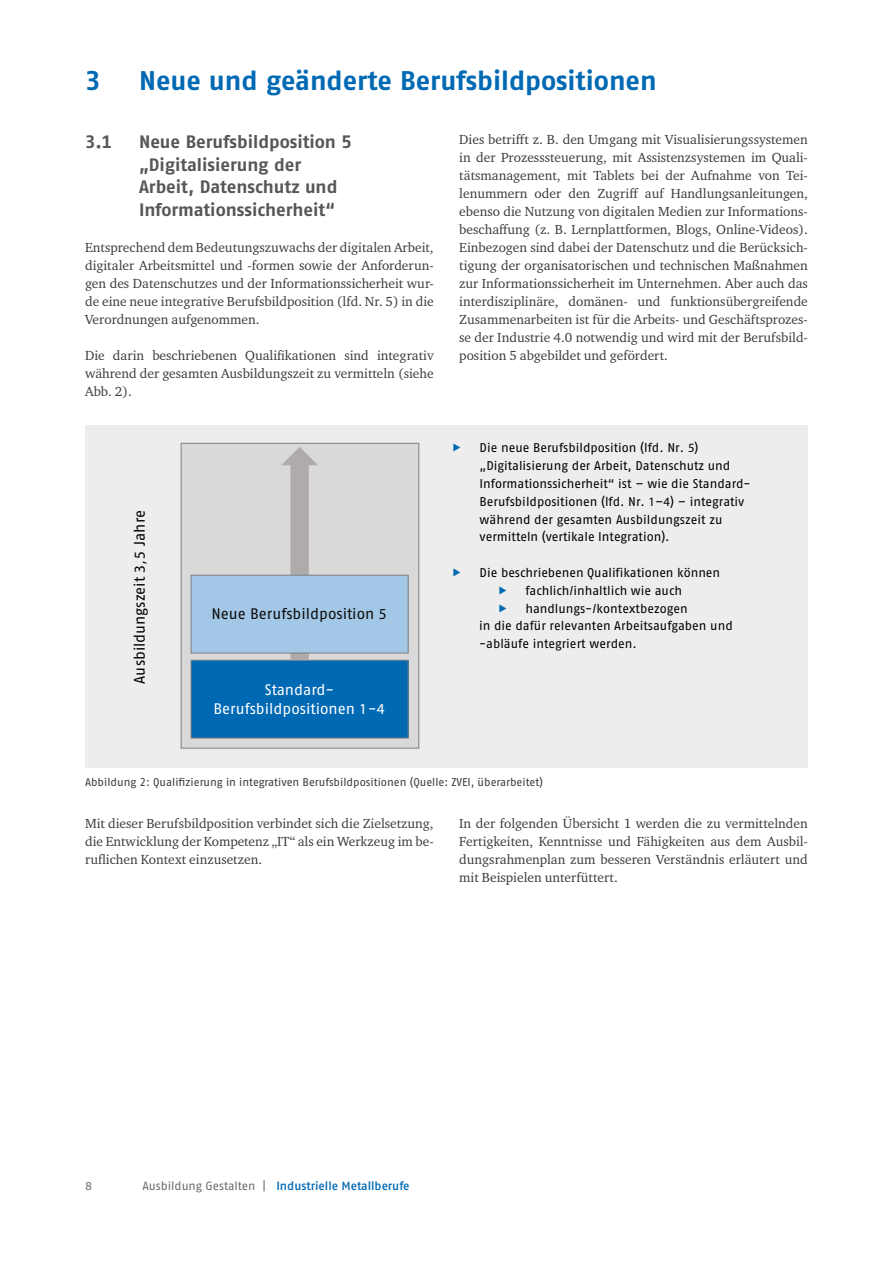
<style>
.page{position:relative;width:893px;height:1263px;background:#fff}
.page>*{position:absolute;margin:0;border:0;box-sizing:border-box;transform-origin:0 0}
.id531{font:700 27px "Fago Pro";color:#0069b4}
.id548{font:700 18px/22.5px "Fago Pro";color:#575756}
.t1{font:15.3px/18.3px "Fago Pro";color:#fff;text-align:center}
.t2{font:15.3px "Fago Pro";color:#0d0d0d}
.t3{font:15.3px "Fago Pro";color:#000}
.id539{font:13.5px/18px "Charter ITC Pro";color:#3c3c3b;text-align:justify}
.id538{font:13.5px/18px "Charter ITC Pro";color:#3c3c3b;text-align:justify}
.t4{font:12.6px/17.9px "Fago Pro";color:#000}
.t5{font:500 12px "Fago Pro";color:#0069b4}
.t6{font:12px "Fago Pro";color:#6b6b6a}
.id552{font:11.25px "Fago Pro";color:#3c3c3b}
.s1{font-family:"Myriad Pro"}
.s2{font-weight:400;color:#6b6b6a}
</style>
<div class="page">
<div style="left:85px;top:425px;width:723px;height:342px;background:#ededed"></div>
<div style="left:181px;top:443px;width:238px;height:305px;background:#d9d9d9"></div>
<div style="left:181px;top:443px;width:238px;height:305px;border:1px solid #7f7f7f"></div>
<div style="left:191px;top:660px;width:217px;height:78px;background:#0069b4"></div>
<div style="left:191px;top:660px;width:217px;height:78px;border:1px solid #7f7f7f"></div>
<svg style="left:281px;top:447px;width:37px;height:213px"></svg>
<div style="left:191px;top:575px;width:217px;height:78px;background:#a3c7e7"></div>
<div style="left:191px;top:575px;width:217px;height:78px;border:1px solid #7f7f7f"></div>
<h1 class="id531" style="left:85px;top:64px;width:17px">3</h1>
<h1 class="id531" style="left:139px;top:64px;width:519px">Neue und geänderte Berufsbildpositionen</h1>
<h2 class="id548" style="left:85px;top:131px;width:29px">3.1</h2>
<h2 class="id548" style="left:139px;top:131px;width:214px">Neue Berufsbildposition 5 „Digitalisierung der<br>Arbeit, Datenschutz und<br>Informationssicherheit“</h2>
<p class="id538" style="left:85px;top:238px;width:350px">Entsprechend dem Bedeutungszuwachs der digitalen Arbeit, digitaler Arbeitsmittel und -formen sowie der Anforderun&shy;gen des Datenschutzes und der Informationssicherheit wur&shy;de eine neue integrative Berufsbildposition (lfd. Nr. 5) in die Verordnungen aufgenommen.</p>
<p class="id539" style="left:85px;top:346px;width:350px">Die darin beschriebenen Qualifikationen sind integrativ während der gesamten Ausbildungszeit zu vermitteln (siehe Abb. 2).</p>
<p class="t3" style="left:130px;top:684px;width:175px;rotate:-90deg">Ausbildungszeit <span class="s1">3,5</span> Jahre</p>
<p class="t2" style="left:211px;top:605px;width:177px">Neue Berufsbildposition <span class="s1">5</span></p>
<p class="t1" style="left:214px;top:681px;width:173px">Standard-<br>Berufsbildpositionen <span class="s1">1</span>-<span class="s1">4</span></p>
<p class="id539" style="left:459px;top:130px;width:350px">Dies betrifft z. B. den Umgang mit Visualisierungssystemen in der Prozesssteuerung, mit Assistenzsystemen im Quali&shy;tätsmanagement, mit Tablets bei der Aufnahme von Tei&shy;lenummern oder den Zugriff auf Handlungsanleitungen, ebenso die Nutzung von digitalen Medien zur Informations&shy;beschaffung (z. B. Lernplattformen, Blogs, Online-Videos).<br>Einbezogen sind dabei der Datenschutz und die Berücksich&shy;tigung der organisatorischen und technischen Maßnahmen zur Informationssicherheit im Unternehmen. Aber auch das interdisziplinäre, domänen- und funktionsübergreifende Zusammenarbeiten ist für die Arbeits- und Geschäftsprozes&shy;se der Industrie 4.0 notwendig und wird mit der Berufsbild&shy;position 5 abgebildet und gefördert.</p>
<p class="t4" style="left:480px;top:439px;width:273px">Die neue Berufsbildposition (lfd. Nr. <span class="s1">5</span>) „Digitalisierung der Arbeit, Datenschutz und Informationssicherheit“ ist – wie die Standard-Berufsbildpositionen (lfd. Nr. <span class="s1">1</span>–<span class="s1">4</span>) – integrativ während der gesamten Ausbildungszeit zu vermitteln (vertikale Integration).</p>
<p class="t4" style="left:480px;top:564px;width:242px">Die beschriebenen Qualifikationen können</p>
<p class="t4" style="left:525px;top:581px;width:158px">fachlich/inhaltlich wie auch</p>
<p class="t4" style="left:525px;top:599px;width:164px">handlungs-/kontextbezogen</p>
<p class="t4" style="left:479px;top:617px;width:255px">in die dafür relevanten Arbeitsaufgaben und</p>
<p class="t4" style="left:479px;top:635px;width:159px">-abläufe integriert werden.</p>
<h6 class="id552" style="left:85px;top:775px;width:459px">Abbildung 2: Qualifizierung in integrativen Berufsbildpositionen (Quelle: ZVEI, überarbeitet)</h6>
<p class="id539" style="left:85px;top:814px;width:350px">Mit dieser Berufsbildposition verbindet sich die Zielsetzung, die Entwicklung der Kompetenz „IT“ als ein Werkzeug im be&shy;ruflichen Kontext einzusetzen.</p>
<p class="id539" style="left:459px;top:814px;width:350px">In der folgenden Übersicht 1 werden die zu vermittelnden Fertigkeiten, Kenntnisse und Fähigkeiten aus dem Ausbil&shy;dungsrahmenplan zum besseren Verständnis erläutert und mit Beispielen unterfüttert.</p>
<p class="t6" style="left:85px;top:1178px;width:9px">8</p>
<p class="t5" style="left:142px;top:1178px;width:269px"><span class="s2">Ausbildung Gestalten |</span> Industrielle Metallberufe</p>
</div>
